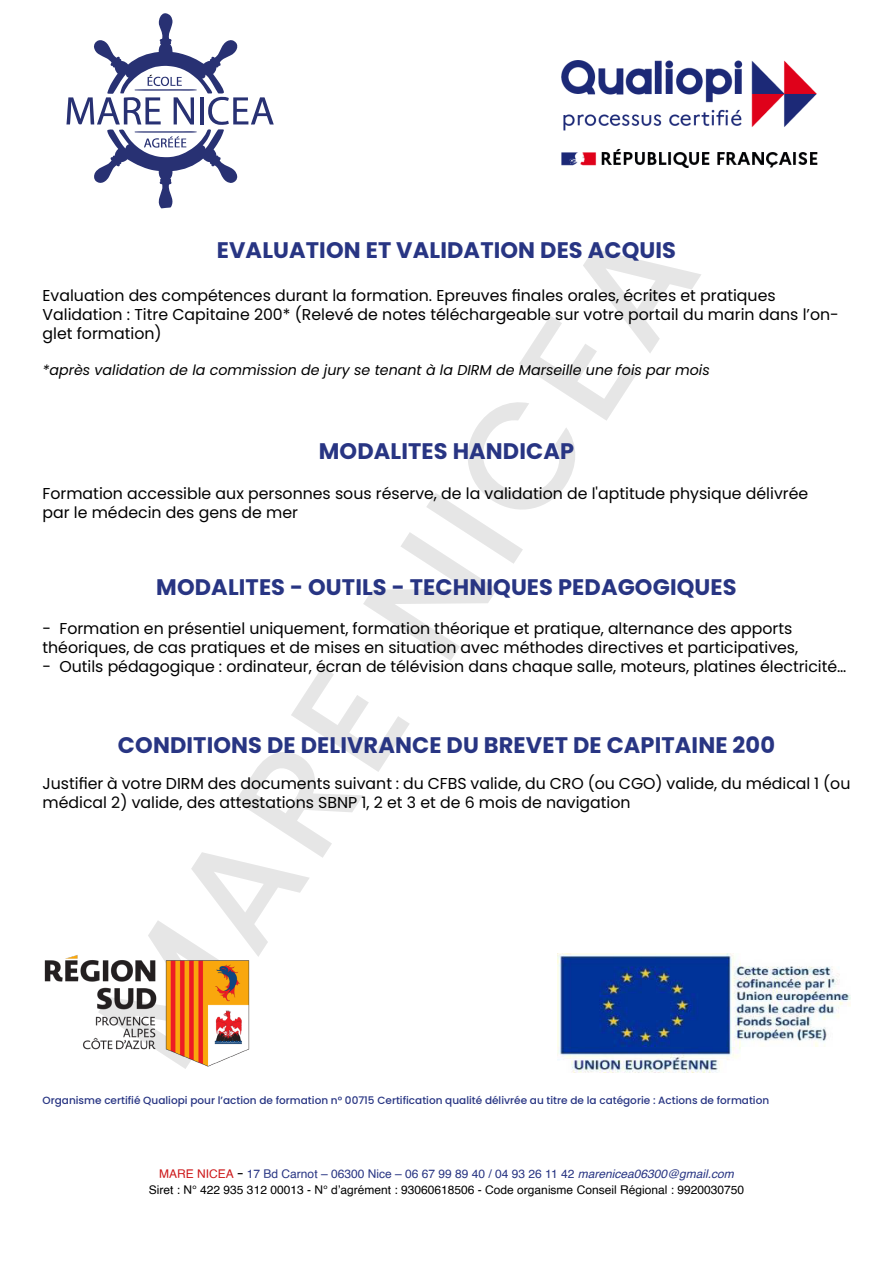
<style>
.page{position:relative;width:893px;height:1263px;background:#fff}
.page>*{position:absolute;margin:0;border:0;box-sizing:border-box;transform-origin:0 0}
.t1{font:500 150px "Poppins";color:#000}
.t2{font:700 22.5px "Poppins";letter-spacing:.005em;color:#283583}
.t3{font:15.75px/18.9px "Poppins";color:#000}
.t4{font:italic 14.25px "Poppins";color:#000}
.t5{font:12px "Helvetica";color:#000}
.t6{font:12px "Helvetica";color:#283583}
.t7{font:500 10.5px "Poppins";color:#283583}
.s1{color:#cd1719}
.s2{font-family:"Poppins";font-weight:500;color:#000}
.s3{font-style:italic}
</style>
<div class="page">
<svg style="left:66px;top:13px;width:208px;height:195px"></svg>
<img style="left:561px;top:60px;width:257px;height:108px">
<img style="left:44px;top:955px;width:206px;height:112px">
<img style="left:558px;top:953px;width:292px;height:119px">
<h1 class="t1" style="left:62px;top:1002px;width:965px;rotate:-57deg">MARE NICEA</h1>
<h2 class="t2" style="left:217px;top:238px;width:461px">EVALUATION ET VALIDATION DES ACQUIS</h2>
<p class="t3" style="left:43px;top:287px;width:798px">Evaluation des compétences durant la formation. Epreuves finales orales, écrites et pratiques<br>Validation : Titre Capitaine 200* (Relevé de notes téléchargeable sur votre portail du marin dans l’on&shy;glet formation)</p>
<p class="t4" style="left:43px;top:362px;width:669px">*après validation de la commission de jury se tenant à la DIRM de Marseille une fois par mois</p>
<h2 class="t2" style="left:319px;top:438px;width:257px">MODALITES HANDICAP</h2>
<p class="t3" style="left:43px;top:484px;width:767px">Formation accessible aux personnes sous réserve, de la validation de l'aptitude physique délivrée par le médecin des gens de mer</p>
<h2 class="t2" style="left:156px;top:574px;width:582px">MODALITES - OUTILS - TECHNIQUES PEDAGOGIQUES</h2>
<p class="t3" style="left:43px;top:619px;width:757px">- Formation en présentiel uniquement, formation théorique et pratique, alternance des apports théoriques, de cas pratiques et de mises en situation avec méthodes directives et participatives,</p>
<p class="t3" style="left:43px;top:657px;width:805px">- Outils pédagogique : ordinateur, écran de télévision dans chaque salle, moteurs, platines électricité…</p>
<h2 class="t2" style="left:118px;top:732px;width:658px">CONDITIONS DE DELIVRANCE DU BREVET DE CAPITAINE 200</h2>
<p class="t3" style="left:43px;top:774px;width:809px">Justifier à votre DIRM des documents suivant : du CFBS valide, du CRO (ou CGO) valide, du médical 1 (ou médical 2) valide, des attestations SBNP 1, 2 et 3 et de 6 mois de navigation</p>
<p class="t7" style="left:43px;top:1094px;width:728px">Organisme certifié Qualiopi pour l’action de formation n° 00715 Certification qualité délivrée au titre de la catégorie : Actions de formation</p>
<p class="t6" style="left:159px;top:1164px;width:576px"><span class="s1">MARE NICEA</span> <span class="s2">-</span> 17 Bd Carnot – 06300 Nice – 06 67 99 89 40 / 04 93 26 11 42 <span class="s3">marenicea06300@gmail.com</span></p>
<p class="t5" style="left:149px;top:1180px;width:597px">Siret : N° 422 935 312 00013 - N° d’agrément : 93060618506 - Code organisme Conseil Régional : 9920030750</p>
</div>
